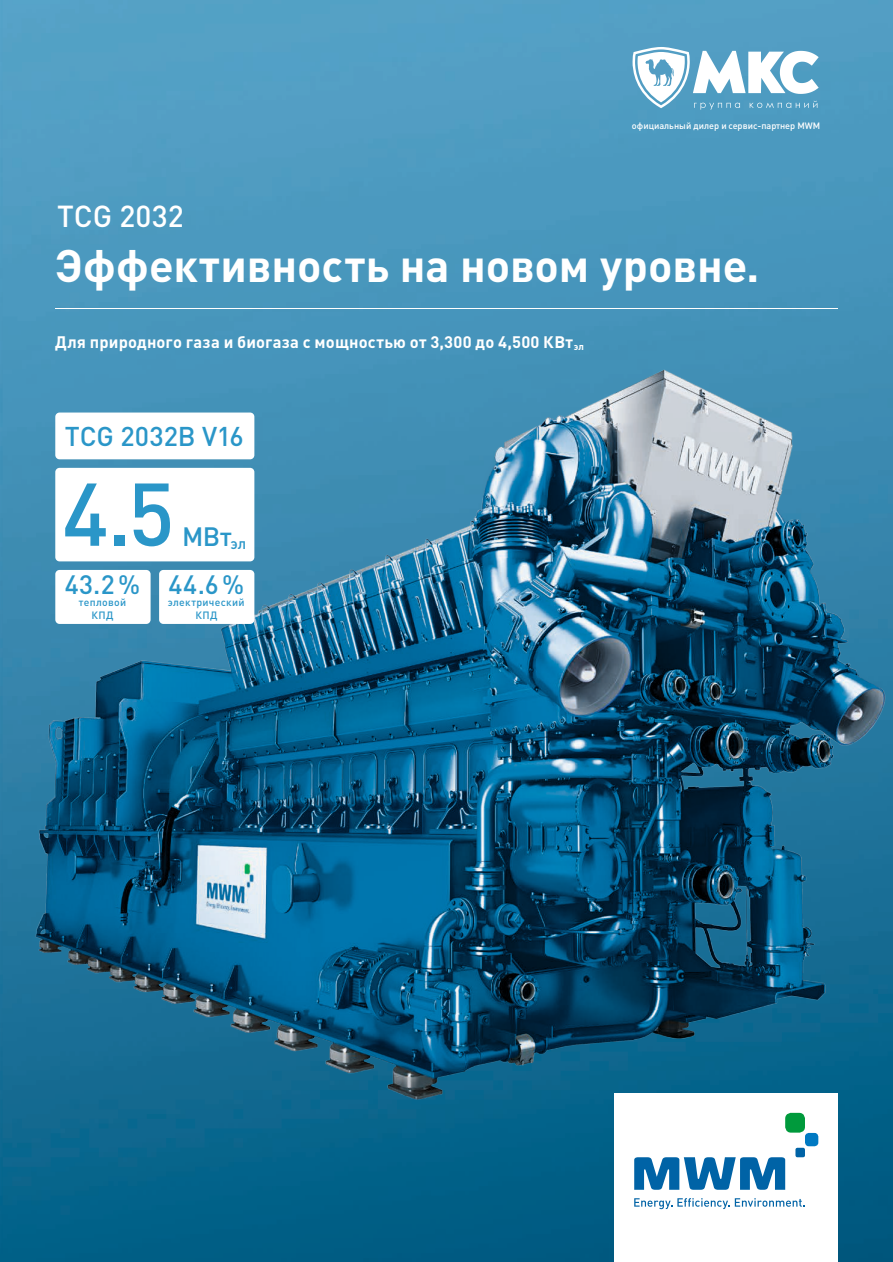
<style>
.page{position:relative;width:893px;height:1262px;background:#fff}
.page>*{position:absolute;margin:0;border:0;box-sizing:border-box;transform-origin:0 0}
.t1{font:500 87.45px "DIN Pro";color:#2a96c8}
.t2{font:700 45px "DIN Pro";letter-spacing:-.005em;color:#fff}
.t3{font:500 30px "DIN Pro";color:#fff}
.t4{font:500 26.85px "DIN Pro";color:#2a96c8}
.t5{font:500 26.25px "DIN Pro";letter-spacing:.01em;color:#2a96c8}
.t6{font:700 16.5px "DIN Pro";letter-spacing:.01em;color:#fff}
.t7{font:500 10.5px/12.6px "DIN Pro";letter-spacing:.03em;color:#2a96c8;text-align:center}
.t8{font:500 9.15px "DIN Pro";color:#fff}
</style>
<div class="page">
<img style="left:0;top:0;width:893px;height:1262px">
<img style="left:0;top:347px;width:893px;height:831px">
<svg style="left:632px;top:47px;width:186px;height:63px"></svg>
<div style="left:614px;top:1093px;width:224px;height:169px;background:#fff"></div>
<svg style="left:634px;top:1198px;width:170px;height:11px"></svg>
<svg style="left:634px;top:1157px;width:151px;height:32px"></svg>
<div style="left:795px;top:1147px;width:10px;height:10px;background:#0063a6;border-radius:2px"></div>
<div style="left:805px;top:1132px;width:13px;height:14px;background:#0079c2;border-radius:4px"></div>
<div style="left:785px;top:1112px;width:20px;height:20px;background:#009a3c;border-radius:6px"></div>
<hr style="left:55px;top:308px;width:783px;height:1px;background:#fff">
<img style="left:55px;top:412px;width:199px;height:47px">
<img style="left:55px;top:468px;width:199px;height:93px">
<img style="left:55px;top:570px;width:96px;height:54px">
<img style="left:159px;top:570px;width:95px;height:54px">
<p class="t8" style="left:632px;top:123px;width:190px">официальный дилер и сервис-партнер MWM</p>
<h3 class="t3" style="left:57px;top:205px;width:128px">TCG 2032</h3>
<h2 class="t2" style="left:55px;top:249px;width:705px">Эффективность на новом уровне.</h2>
<p class="t6" style="left:55px;top:336px;width:530px">Для природного газа и биогаза с мощностью от 3,300 до 4,500 КВт<sub>эл</sub></p>
<h3 class="t4" style="left:65px;top:426px;width:181px">TCG 2032B V16</h3>
<h1 class="t1" style="left:62px;top:483px;width:114px">4.5</h1>
<h3 class="t5" style="left:182px;top:527px;width:65px">МВт<sub>эл</sub></h3>
<h3 class="t5" style="left:65px;top:575px;width:77px">43.2 %</h3>
<p class="t7" style="left:79px;top:597px;width:49px">тепловой<br>КПД</p>
<h3 class="t5" style="left:168px;top:575px;width:77px">44.6 %</h3>
<p class="t7" style="left:168px;top:597px;width:78px">электрический<br>КПД</p>
</div>
